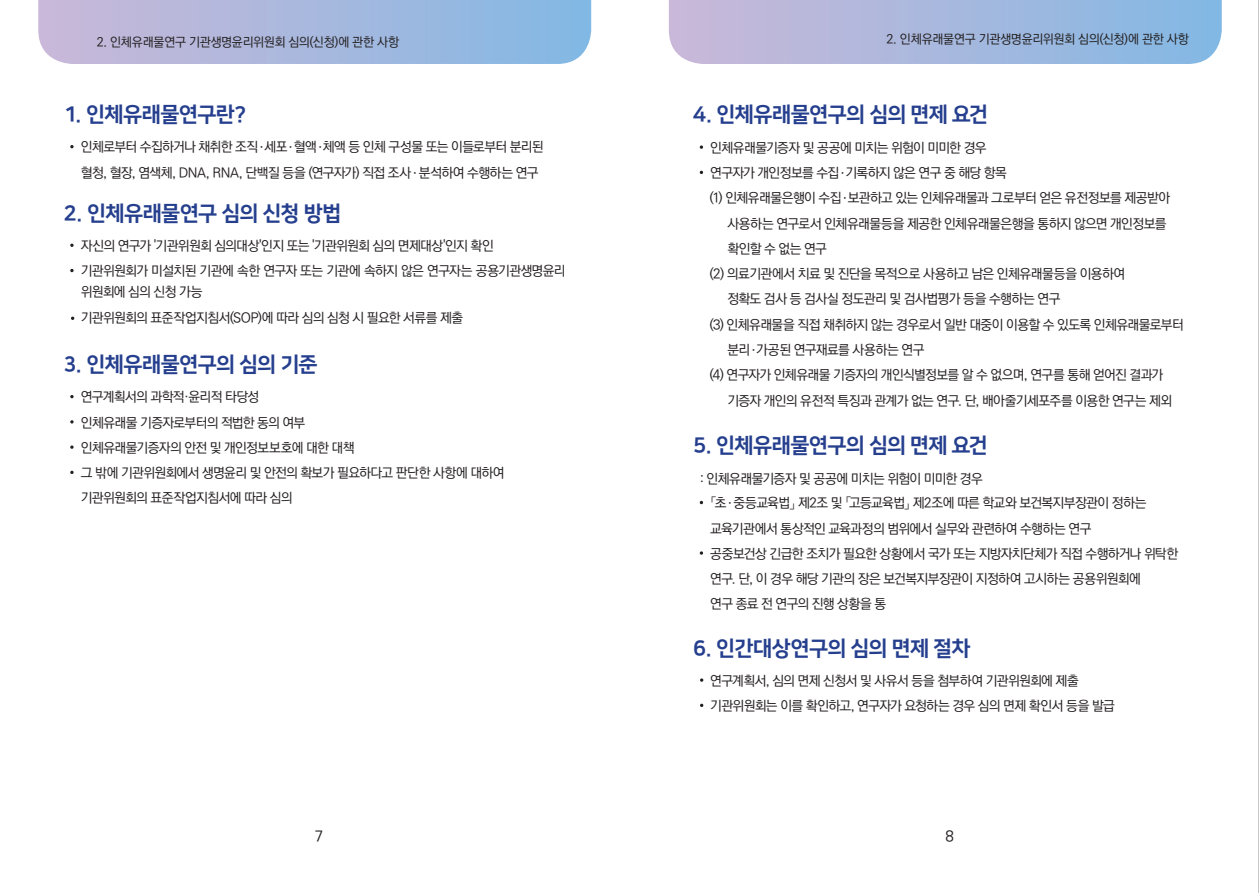
<style>
.page{position:relative;width:1259px;height:893px;background:#fff}
.page>*{position:absolute;margin:0;border:0;box-sizing:border-box;transform-origin:0 0}
.t1{font:21px "Nanum Square EB";letter-spacing:-.03em;color:#253f8e}
.t2{font:500 15px "Ko Pub Dotum";color:#231f20}
.t3{font:500 13.5px/25.2px "Ko Pub Dotum";letter-spacing:-.045em;color:#231f20}
.t4{font:500 12.6px "Ko Pub Dotum";letter-spacing:-.02em;color:#231f20}
</style>
<div class="page">
<svg style="left:38px;top:0;width:553px;height:64px;background:#a7b8de"></svg>
<svg style="left:669px;top:0;width:552px;height:64px;background:#a8b9de"></svg>
<svg style="left:70px;top:145px;width:4px;height:3px"></svg>
<svg style="left:70px;top:244px;width:4px;height:3px"></svg>
<svg style="left:70px;top:269px;width:4px;height:3px"></svg>
<svg style="left:70px;top:395px;width:4px;height:3px"></svg>
<svg style="left:70px;top:420px;width:4px;height:3px"></svg>
<svg style="left:70px;top:445px;width:4px;height:4px"></svg>
<svg style="left:70px;top:471px;width:4px;height:3px"></svg>
<svg style="left:700px;top:145px;width:3px;height:4px"></svg>
<svg style="left:700px;top:551px;width:3px;height:4px"></svg>
<svg style="left:700px;top:678px;width:3px;height:4px"></svg>
<hr style="left:1258px;top:0;width:1px;height:893px;background:#939598">
<p class="t4" style="left:97px;top:36px;width:304px">2. 인체유래물연구 기관생명윤리위원회 심의(신청)에 관한 사항</p>
<p class="t4" style="left:886px;top:33px;width:304px">2. 인체유래물연구 기관생명윤리위원회 심의(신청)에 관한 사항</p>
<h1 class="t1" style="left:64px;top:103px;width:184px">1. 인체유래물연구란?</h1>
<p class="t3" style="left:81px;top:135px;width:464px">인체로부터 수집하거나 채취한 조직ㆍ세포ㆍ혈액ㆍ체액 등 인체 구성물 또는 이들로부터 분리된 혈청, 혈장, 염색체, DNA, RNA, 단백질 등을 (연구자가) 직접 조사ㆍ분석하여 수행하는 연구</p>
<h1 class="t1" style="left:64px;top:202px;width:279px">2. 인체유래물연구 심의 신청 방법</h1>
<p class="t3" style="left:81px;top:234px;width:486px">자신의 연구가 '기관위원회 심의대상'인지 또는 '기관위원회 심의 면제대상'인지 확인<br>기관위원회가 미설치된 기관에 속한 연구자 또는 기관에 속하지 않은 연구자는 공용기관생명윤리</p>
<p class="t3" style="left:81px;top:280px;width:384px;line-height:26px">위원회에 심의 신청 가능<br>기관위원회의 표준작업지침서(SOP)에 따라 심의 심청 시 필요한 서류를 제출</p>
<h1 class="t1" style="left:64px;top:352px;width:255px">3. 인체유래물연구의 심의 기준</h1>
<p class="t3" style="left:81px;top:385px;width:425px">연구계획서의 과학적·윤리적 타당성<br>인체유래물 기증자로부터의 적법한 동의 여부<br>인체유래물기증자의 안전 및 개인정보보호에 대한 대책<br>그 밖에 기관위원회에서 생명윤리 및 안전의 확보가 필요하다고 판단한 사항에 대하여 기관위원회의 표준작업지침서에 따라 심의</p>
<h1 class="t1" style="left:693px;top:103px;width:297px">4. 인체유래물연구의 심의 면제 요건</h1>
<p class="t3" style="left:710px;top:136px;width:278px">인체유래물기증자 및 공공에 미치는 위험이 미미한 경우</p>
<p class="t3" style="left:710px;top:161px;width:298px">연구자가 개인정보를 수집ㆍ기록하지 않은 연구 중 해당 항목</p>
<p class="t3" style="left:709px;top:186px;width:462px">(1) 인체유래물은행이 수집ㆍ보관하고 있는 인체유래물과 그로부터 얻은 유전정보를 제공받아</p>
<p class="t3" style="left:727px;top:211px;width:441px">사용하는 연구로서 인체유래물등을 제공한 인체유래물은행을 통하지 않으면 개인정보를</p>
<p class="t3" style="left:727px;top:237px;width:101px">확인할 수 없는 연구</p>
<p class="t3" style="left:709px;top:262px;width:417px">(2) 의료기관에서 치료 및 진단을 목적으로 사용하고 남은 인체유래물등을 이용하여</p>
<p class="t3" style="left:727px;top:287px;width:335px">정확도 검사 등 검사실 정도관리 및 검사법평가 등을 수행하는 연구</p>
<p class="t3" style="left:709px;top:312px;width:476px">(3) 인체유래물을 직접 채취하지 않는 경우로서 일반 대중이 이용할 수 있도록 인체유래물로부터</p>
<p class="t3" style="left:727px;top:338px;width:199px">분리ㆍ가공된 연구재료를 사용하는 연구</p>
<p class="t3" style="left:709px;top:363px;width:455px">(4) 연구자가 인체유래물 기증자의 개인식별정보를 알 수 없으며, 연구를 통해 얻어진 결과가</p>
<p class="t3" style="left:727px;top:388px;width:446px">기증자 개인의 유전적 특징과 관계가 없는 연구. 단, 배아줄기세포주를 이용한 연구는 제외</p>
<h1 class="t1" style="left:693px;top:434px;width:296px">5. 인체유래물연구의 심의 면제 요건</h1>
<p class="t3" style="left:710px;top:467px;width:469px;text-indent:-11px">: 인체유래물기증자 및 공공에 미치는 위험이 미미한 경우<br>「초ㆍ중등교육법」 제2조 및 「고등교육법」 제2조에 따른 학교와 보건복지부장관이 정하는 교육기관에서 통상적인 교육과정의 범위에서 실무와 관련하여 수행하는 연구<br>공중보건상 긴급한 조치가 필요한 상황에서 국가 또는 지방자치단체가 직접 수행하거나 위탁한 연구. 단, 이 경우 해당 기관의 장은 보건복지부장관이 지정하여 고시하는 공용위원회에<br>연구 종료 전 연구의 진행 상황을 통</p>
<h1 class="t1" style="left:693px;top:637px;width:279px">6. 인간대상연구의 심의 면제 절차</h1>
<p class="t3" style="left:710px;top:668px;width:406px">연구계획서, 심의 면제 신청서 및 사유서 등을 첨부하여 기관위원회에 제출 기관위원회는 이를 확인하고, 연구자가 요청하는 경우 심의 면제 확인서 등을 발급</p>
<p class="t2" style="left:315px;top:829px;width:10px">7</p>
<p class="t2" style="left:945px;top:829px;width:10px">8</p>
</div>
